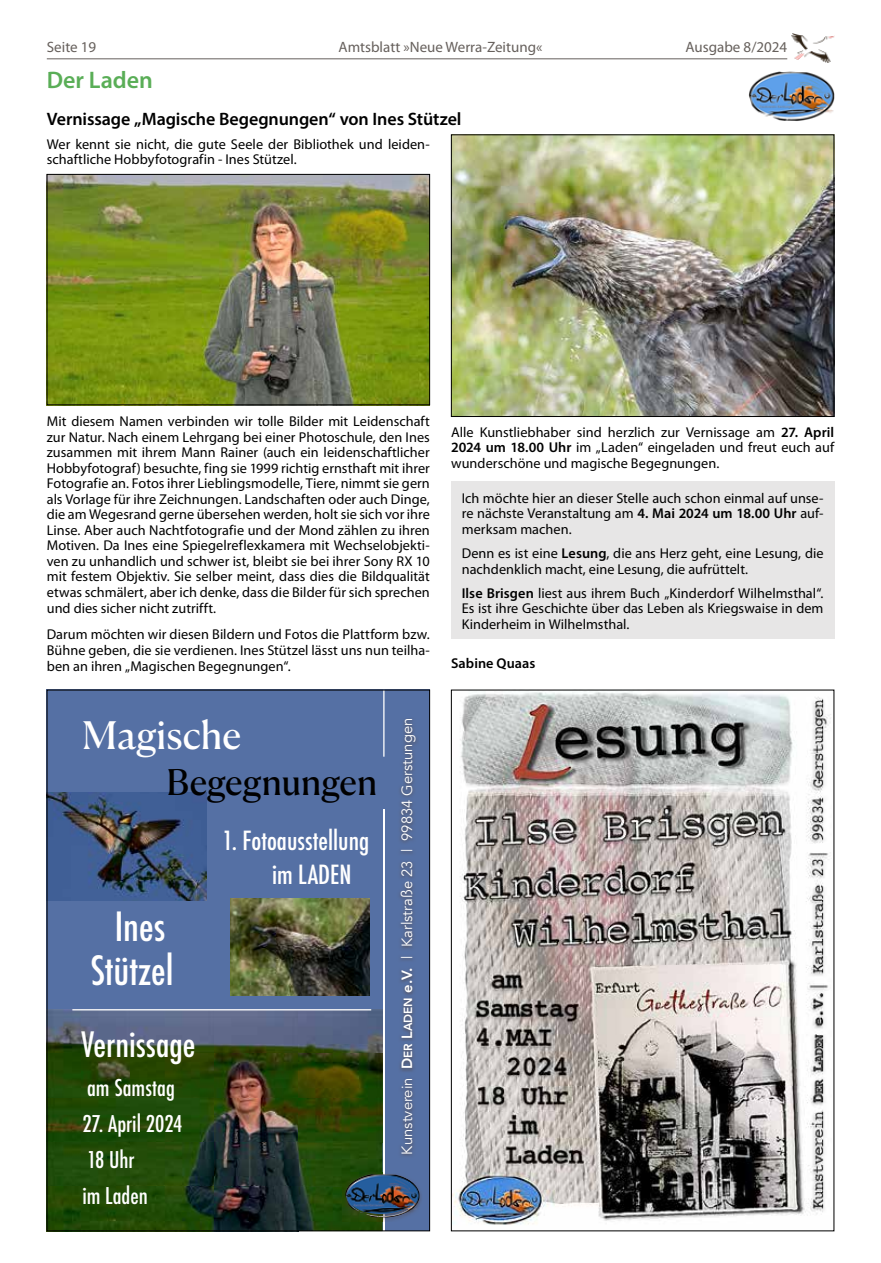
<style>
.page{position:relative;width:881px;height:1263px;background:#fff}
.page>*{position:absolute;margin:0;border:0;box-sizing:border-box;transform-origin:0 0}
.t1{font:500 condensed 39.15px "Futura";color:#fff}
.t2{font:500 condensed 39.15px "Hjkhkv Futura";color:#fff}
.t3{font:37.95px "Nlvvmd Canela Deck";color:#fff}
.t4{font:35.4px "Nlvvmd Canela Deck";letter-spacing:-.005em;color:#000}
.t5{font:500 condensed 34.05px "Hjkhkv Futura";color:#fff}
.t6{font:500 condensed 25.65px/33.9px "Hjkhkv Futura";color:#fff}
.t7{font:600 24px "Myriad Pro";letter-spacing:-.005em;color:#5aae57}
.t8{font:500 condensed 22.5px/35.7px "Hjkhkv Futura";color:#fff}
.t9{font:600 18px "Myriad Pro";letter-spacing:-.005em;color:#000}
.t10{font:15px "Myriad Pro";color:#66605c}
.t11{font:14.85px "Avenir";color:#fff}
.t12{font:14.25px/15.6px "Myriad Pro";letter-spacing:.005em;color:#000;text-align:justify}
.t13{font:600 14.25px "Myriad Pro";letter-spacing:.005em;color:#000}
.s1{font-family:"Ymvkdf Avenir"}
.s2{font-weight:800}
.s3{font-weight:800;font-size:11.85px}
.s4{font-weight:600}
</style>
<div class="page">
<hr style="left:47px;top:58px;width:740px;height:1px;background:#66605c">
<img style="left:791px;top:33px;width:42px;height:30px">
<img style="left:49px;top:176px;width:378px;height:227px">
<div style="left:47px;top:174px;width:382px;height:231px;border:1px solid #000"></div>
<img style="left:453px;top:137px;width:378px;height:278px">
<div style="left:451px;top:135px;width:382px;height:282px;border:1px solid #000"></div>
<div style="left:451px;top:482px;width:382px;height:157px;background:#e7e6e6"></div>
<img style="left:748px;top:71px;width:85px;height:50px">
<div style="left:47px;top:690px;width:382px;height:541px;background:#5570a4"></div>
<img style="left:230px;top:899px;width:139px;height:96px">
<img style="left:49px;top:1010px;width:333px;height:219px">
<hr style="left:383px;top:809px;width:1px;height:422px;background:#fff">
<img style="left:342px;top:1172px;width:79px;height:50px">
<img style="left:345px;top:1174px;width:74px;height:43px">
<img style="left:399px;top:719px;width:18px;height:437px">
<img style="left:49px;top:793px;width:157px;height:107px">
<hr style="left:72px;top:1009px;width:299px;height:1px;background:#fff">
<hr style="left:383px;top:690px;width:1px;height:67px;background:#fff">
<img style="left:453px;top:692px;width:378px;height:533px">
<p class="t10" style="left:47px;top:37px;width:51px">Seite 19</p>
<p class="t10" style="left:338px;top:37px;width:205px">Amtsblatt »Neue Werra-Zeitung«</p>
<p class="t10" style="left:685px;top:37px;width:103px">Ausgabe 8/2024</p>
<h3 class="t7" style="left:47px;top:65px;width:107px">Der Laden</h3>
<p class="t9" style="left:47px;top:107px;width:416px">Vernissage „Magische Begegnungen“ von Ines Stützel</p>
<p class="t12" style="left:47px;top:136px;width:384px">Wer kennt sie nicht, die gute Seele der Bibliothek und leiden&shy;schaftliche Hobbyfotografin - Ines Stützel.</p>
<p class="t12" style="left:47px;top:413px;width:384px">Mit diesem Namen verbinden wir tolle Bilder mit Leidenschaft zur Natur. Nach einem Lehrgang bei einer Photoschule, den Ines zusammen mit ihrem Mann Rainer (auch ein leidenschaftlicher Hobbyfotograf) besuchte, fing sie 1999 richtig ernsthaft mit ihrer Fotografie an. Fotos ihrer Lieblingsmodelle, Tiere, nimmt sie gern als Vorlage für ihre Zeichnungen. Landschaften oder auch Dinge, die am Wegesrand gerne übersehen werden, holt sie sich vor ihre Linse. Aber auch Nachtfotografie und der Mond zählen zu ihren Motiven. Da Ines eine Spiegelreflexkamera mit Wechselobjekti&shy;ven zu unhandlich und schwer ist, bleibt sie bei ihrer Sony RX 10 mit festem Objektiv. Sie selber meint, dass dies die Bildqualität etwas schmälert, aber ich denke, dass die Bilder für sich sprechen und dies sicher nicht zutrifft.</p>
<p class="t12" style="left:47px;top:627px;width:384px">Darum möchten wir diesen Bildern und Fotos die Plattform bzw.<br>Bühne geben, die sie verdienen. Ines Stützel lässt uns nun teilha&shy;ben an ihren „Magischen Begegnungen“.</p>
<h2 class="t3" style="left:82px;top:703px;width:160px">Magische</h2>
<h3 class="t4" style="left:166px;top:752px;width:212px">Begegnungen</h3>
<h3 class="t6" style="left:272px;top:823px;width:99px;text-indent:-50px">1. Fotoausstellung im LADEN</h3>
<h1 class="t2" style="left:115px;top:902px;width:52px">Ines</h1>
<h1 class="t1" style="left:90px;top:945px;width:85px">Stützel</h1>
<h3 class="t5" style="left:82px;top:1022px;width:115px">Vernissage</h3>
<h3 class="t8" style="left:87px;top:1070px;width:89px">am Samstag</h3>
<h3 class="t8" style="left:82px;top:1106px;width:101px">27. April 2024<br>18 Uhr<br>im Laden</h3>
<p class="t11" style="left:398px;top:1154px;width:438px;rotate:-90deg"><span class="s1">Kunstverein</span> <span class="s2">D</span><span class="s3">ER</span> <span class="s2">L</span><span class="s3">ADEN</span> <span class="s2">e.V.</span> | Karlstraße 23 | 99834 Gerstungen</p>
<p class="t12" style="left:451px;top:424px;width:384px">Alle Kunstliebhaber sind herzlich zur Vernissage am <span class="s4">27. April 2024 um 18.00 Uhr</span> im „Laden“ eingeladen und freut euch auf wunderschöne und magische Begegnungen.</p>
<p class="t12" style="left:461px;top:490px;width:363px">Ich möchte hier an dieser Stelle auch schon einmal auf unse&shy;re nächste Veranstaltung am <span class="s4">4. Mai 2024 um 18.00 Uhr</span> auf&shy;merksam machen.</p>
<p class="t12" style="left:461px;top:545px;width:363px">Denn es ist eine <span class="s4">Lesung</span>, die ans Herz geht, eine Lesung, die nachdenklich macht, eine Lesung, die aufrüttelt.</p>
<p class="t12" style="left:461px;top:585px;width:363px"><span class="s4">Ilse Brisgen</span> liest aus ihrem Buch „Kinderdorf Wilhelmsthal“.<br>Es ist ihre Geschichte über das Leben als Kriegswaise in dem Kinderheim in Wilhelmsthal.</p>
<p class="t13" style="left:451px;top:654px;width:86px">Sabine Quaas</p>
</div>
